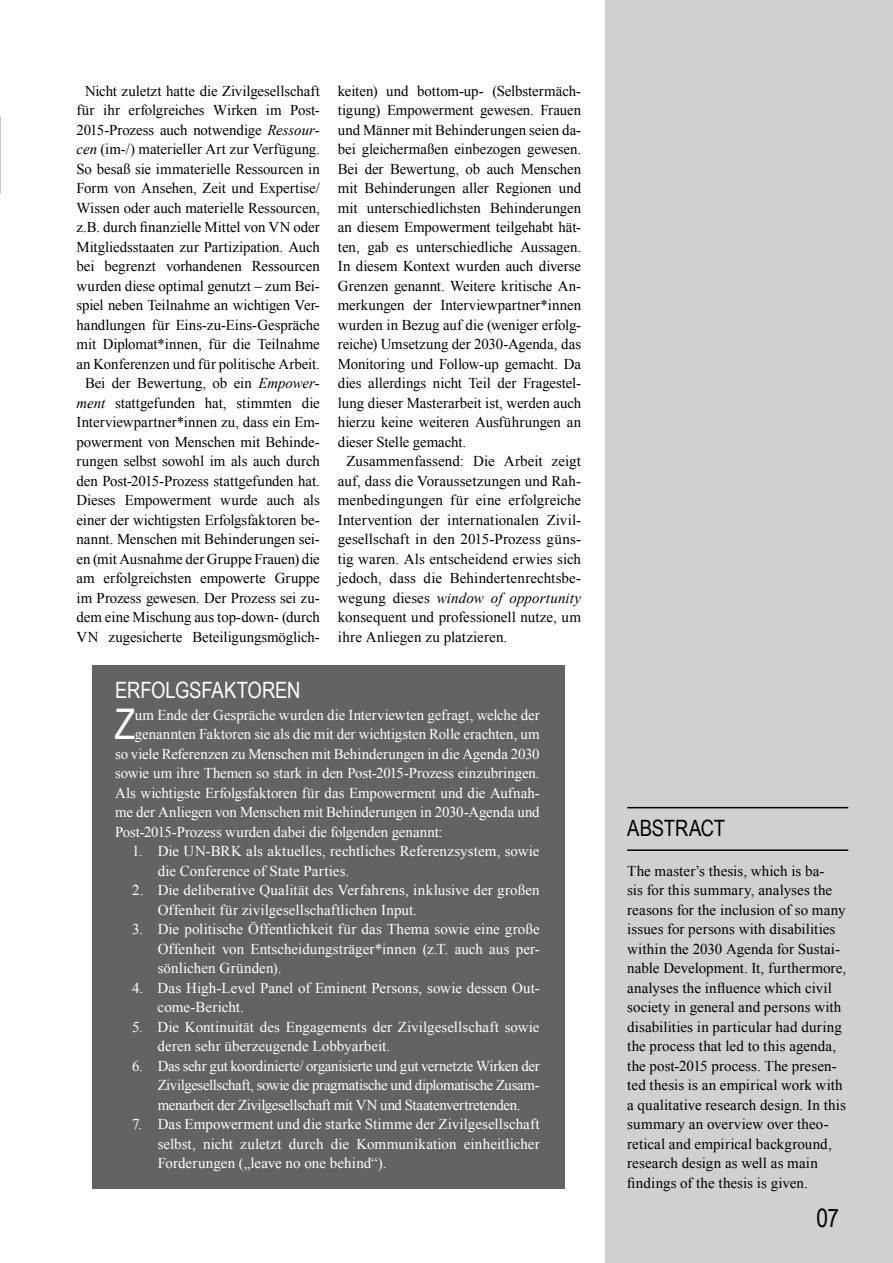
<style>
.page{position:relative;width:893px;height:1263px;background:#fff}
.page>*{position:absolute;margin:0;border:0;box-sizing:border-box;transform-origin:0 0}
.t1{font:42.3px "Arial Narrow";color:#fff}
.t2{font:25.5px "Arial Narrow";color:#000}
.t3{font:22.5px "Arial Narrow";letter-spacing:-.005em;color:#fff}
.t4{font:22.5px "Arial Narrow";letter-spacing:-.005em;color:#000}
.t5{font:15px/19.5px "Times New Roman";color:#000;text-align:center}
.t6{font:15px/19.5px "Times New Roman";color:#fff}
.t7{font:italic 15px "Times New Roman";letter-spacing:.01em;color:#000}
.s1{font-style:italic}
.s2{font-style:normal}
</style>
<div class="page">
<div style="left:92px;top:665px;width:472px;height:523px;background:#646363"></div>
<div style="left:606px;top:0;width:287px;height:1263px;background:#d0d0d0"></div>
<hr style="left:627px;top:849px;width:221px;height:2px;background:#000">
<hr style="left:627px;top:807px;width:221px;height:1px;background:#000">
<svg style="left:0;top:116px;width:1px;height:78px"></svg>
<p class="t5" style="left:77px;top:81px;width:245px">Nicht zuletzt hatte die Zivilgesellschaft für ihr erfolgreiches Wirken im Post-2015-Prozess auch notwendige <span class="s1">Ressour&shy;cen</span> (im-/) materieller Art zur Verfügung.<br>So besaß sie immaterielle Ressourcen in Form von Ansehen, Zeit und Expertise/ Wissen oder auch materielle Ressourcen, z.B. durch finanzielle Mittel von VN oder Mitgliedsstaaten zur Partizipation. Auch bei begrenzt vorhandenen Ressourcen wurden diese optimal genutzt – zum Bei&shy;spiel neben Teilnahme an wichtigen Ver&shy;handlungen für Eins-zu-Eins-Gespräche mit Diplomat*innen, für die Teilnahme an Konferenzen und für politische Arbeit.<br>Bei der Bewertung, ob ein <span class="s1">Empower&shy;ment</span> stattgefunden hat, stimmten die Interviewpartner*innen zu, dass ein Em&shy;powerment von Menschen mit Behinde&shy;rungen selbst sowohl im als auch durch den Post-2015-Prozess stattgefunden hat.<br>Dieses Empowerment wurde auch als einer der wichtigsten Erfolgsfaktoren be&shy;nannt. Menschen mit Behinderungen sei&shy;en (mit Ausnahme der Gruppe Frauen) die am erfolgreichsten empowerte Gruppe im Prozess gewesen. Der Prozess sei zu&shy;dem eine Mischung aus top-down- (durch VN zugesicherte Beteiligungsmöglich-</p>
<p class="t5" style="left:338px;top:81px;width:245px">keiten) und bottom-up- (Selbstermäch-</p>
<p class="t5" style="left:338px;top:100px;width:245px">tigung) Empowerment gewesen. Frauen</p>
<p class="t5" style="left:338px;top:120px;width:245px">und Männer mit Behinderungen seien da-</p>
<p class="t5" style="left:338px;top:139px;width:245px">bei gleichermaßen einbezogen gewesen.</p>
<p class="t5" style="left:338px;top:159px;width:245px">Bei der Bewertung, ob auch Menschen</p>
<p class="t5" style="left:338px;top:178px;width:245px">mit Behinderungen aller Regionen und</p>
<p class="t5" style="left:338px;top:198px;width:245px">mit unterschiedlichsten Behinderungen</p>
<p class="t5" style="left:338px;top:217px;width:245px">an diesem Empowerment teilgehabt hät-</p>
<p class="t5" style="left:338px;top:237px;width:245px">ten, gab es unterschiedliche Aussagen.</p>
<p class="t5" style="left:338px;top:256px;width:245px">In diesem Kontext wurden auch diverse</p>
<p class="t5" style="left:338px;top:276px;width:245px">Grenzen genannt. Weitere kritische An-</p>
<p class="t5" style="left:338px;top:295px;width:245px">merkungen der Interviewpartner*innen</p>
<p class="t5" style="left:338px;top:315px;width:245px">wurden in Bezug auf die (weniger erfolg-</p>
<p class="t5" style="left:338px;top:334px;width:245px">reiche) Umsetzung der 2030-Agenda, das</p>
<p class="t5" style="left:338px;top:354px;width:245px">Monitoring und Follow-up gemacht. Da</p>
<p class="t5" style="left:338px;top:373px;width:245px">dies allerdings nicht Teil der Fragestel-</p>
<p class="t5" style="left:338px;top:393px;width:245px">lung dieser Masterarbeit ist, werden auch</p>
<p class="t5" style="left:338px;top:412px;width:245px">hierzu keine weiteren Ausführungen an</p>
<p class="t5" style="left:338px;top:432px;width:130px">dieser Stelle gemacht.</p>
<p class="t5" style="left:346px;top:451px;width:236px">Zusammenfassend: Die Arbeit zeigt</p>
<p class="t5" style="left:338px;top:471px;width:245px">auf, dass die Voraussetzungen und Rah-</p>
<p class="t5" style="left:338px;top:490px;width:245px">menbedingungen für eine erfolgreiche</p>
<p class="t5" style="left:338px;top:510px;width:245px">Intervention der internationalen Zivil-</p>
<p class="t5" style="left:338px;top:529px;width:245px">gesellschaft in den 2015-Prozess güns-</p>
<p class="t5" style="left:338px;top:549px;width:245px">tig waren. Als entscheidend erwies sich</p>
<p class="t5" style="left:338px;top:568px;width:245px">jedoch, dass die Behindertenrechtsbe-</p>
<p class="t7" style="left:338px;top:587px;width:245px"><span class="s2">wegung dieses</span> window of opportunity</p>
<p class="t5" style="left:338px;top:607px;width:245px">konsequent und professionell nutze, um</p>
<p class="t5" style="left:338px;top:627px;width:171px">ihre Anliegen zu platzieren.</p>
<h3 class="t3" style="left:115px;top:673px;width:187px">ERFOLGSFAKTOREN</h3>
<h1 class="t1" style="left:114px;top:693px;width:22px">Z</h1>
<p class="t6" style="left:135px;top:705px;width:406px">um Ende der Gespräche wurden die Interviewten gefragt, welche der</p>
<p class="t6" style="left:135px;top:724px;width:406px">genannten Faktoren sie als die mit der wichtigsten Rolle erachten, um</p>
<p class="t6" style="left:115px;top:744px;width:426px">so viele Referenzen zu Menschen mit Behinderungen in die Agenda 2030</p>
<p class="t6" style="left:115px;top:763px;width:426px">sowie um ihre Themen so stark in den Post-2015-Prozess einzubringen.</p>
<p class="t6" style="left:115px;top:783px;width:426px">Als wichtigste Erfolgsfaktoren für das Empowerment und die Aufnah-</p>
<p class="t6" style="left:115px;top:802px;width:426px">me der Anliegen von Menschen mit Behinderungen in 2030-Agenda und</p>
<p class="t6" style="left:115px;top:822px;width:329px">Post-2015-Prozess wurden dabei die folgenden genannt:</p>
<p class="t6" style="left:158px;top:841px;width:383px;text-indent:-26px">1. Die UN-BRK als aktuelles, rechtliches Referenzsystem, sowie die Conference of State Parties.</p>
<p class="t6" style="left:158px;top:880px;width:383px;text-indent:-26px">2. Die deliberative Qualität des Verfahrens, inklusive der großen<br>Offenheit für zivilgesellschaftlichen Input.</p>
<p class="t6" style="left:158px;top:919px;width:383px;text-align:justify;text-indent:-26px">3. Die politische Öffentlichkeit für das Thema sowie eine große Offenheit von Entscheidungsträger*innen (z.T. auch aus per&shy;sönlichen Gründen).</p>
<p class="t6" style="left:158px;top:978px;width:383px;text-indent:-26px">4. Das High-Level Panel of Eminent Persons, sowie dessen Out&shy;come-Bericht.</p>
<p class="t6" style="left:158px;top:1017px;width:383px;text-indent:-26px">5. Die Kontinuität des Engagements der Zivilgesellschaft sowie deren sehr überzeugende Lobbyarbeit.</p>
<p class="t6" style="left:158px;top:1056px;width:383px;text-align:justify;text-indent:-25px">6. Das sehr gut koordinierte/ organisierte und gut vernetzte Wirken der Zivilgesellschaft, sowie die pragmatische und diplomatische Zusam&shy;menarbeit der Zivilgesellschaft mit VN und Staatenvertretenden.</p>
<p class="t6" style="left:158px;top:1114px;width:383px;text-align:justify;text-indent:-26px">7. Das Empowerment und die starke Stimme der Zivilgesellschaft selbst, nicht zuletzt durch die Kommunikation einheitlicher Forderungen („leave no one behind“).</p>
<h3 class="t4" style="left:627px;top:812px;width:99px">ABSTRACT</h3>
<p class="t5" style="left:627px;top:861px;width:220px;text-align:left">The master’s thesis, which is ba-<br>sis for this summary, analyses the reasons for the inclusion of so many issues for persons with disabilities within the 2030 Agenda for Sustai&shy;nable Development. It, furthermore, analyses the influence which civil society in general and persons with disabilities in particular had during the process that led to this agenda, the post-2015 process. The presen&shy;ted thesis is an empirical work with a qualitative research design. In this summary an overview over theo&shy;retical and empirical background, research design as well as main findings of the thesis is given.</p>
<h2 class="t2" style="left:816px;top:1199px;width:24px">07</h2>
</div>
